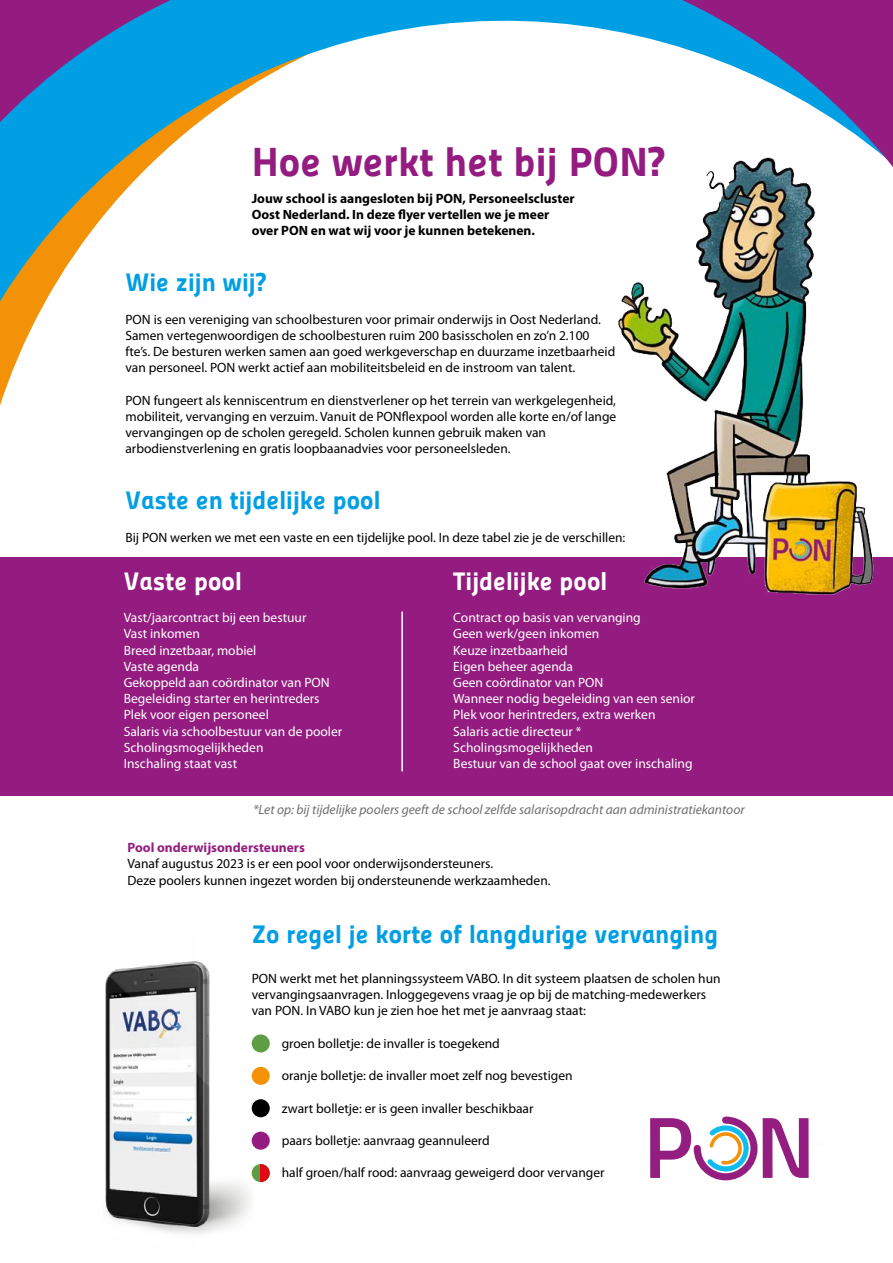
<style>
.page{position:relative;width:893px;height:1263px;background:#fff}
.page>*{position:absolute;margin:0;border:0;box-sizing:border-box;transform-origin:0 0}
.t1{font:40.95px "Panefresco 999 wt";color:#941c80}
.t2{font:25.5px "Panefresco 999 wt";color:#009fe3}
.t3{font:25.5px "Panefresco 999 wt";color:#fff}
.t4{font:13.5px/16.2px "Myriad Pro";color:#000}
.t5{font:13.5px/16.2px "Myriad Pro";color:#fff}
.t6{font:700 13.5px/16.2px "Myriad Pro";color:#000}
.t7{font:italic 13.5px "Myriad Pro";color:#706f6f}
.t8{font:700 13.5px "Myriad Pro";color:#941c80}
</style>
<div class="page">
<svg style="left:0;top:0;width:893px;height:406px"></svg>
<svg style="left:763px;top:1118px;width:46px;height:60px"></svg>
<svg style="left:650px;top:1116px;width:107px;height:64px"></svg>
<div style="left:0;top:557px;width:893px;height:238px;background:#941c80"></div>
<img style="left:105px;top:961px;width:165px;height:273px">
<div style="left:252px;top:1034px;width:18px;height:18px;background:#5e9d43;border-radius:50%"></div>
<div style="left:252px;top:1067px;width:18px;height:18px;background:#f39207;border-radius:50%"></div>
<div style="left:252px;top:1099px;width:18px;height:18px;background:#000;border-radius:50%"></div>
<div style="left:252px;top:1131px;width:18px;height:19px;background:#941c80;border-radius:50%"></div>
<svg style="left:252px;top:1164px;width:18px;height:18px"></svg>
<svg style="left:261px;top:1164px;width:9px;height:18px"></svg>
<hr style="left:401px;top:611px;width:2px;height:160px;background:#fff">
<img style="left:614px;top:147px;width:263px;height:448px">
<h1 class="t1" style="left:252px;top:129px;width:414px">Hoe werkt het bij PON?</h1>
<p class="t6" style="left:252px;top:190px;width:324px">Jouw school is aangesloten bij PON, Personeelscluster<br>Oost Nederland. In deze flyer vertellen we je meer over PON en wat wij voor je kunnen betekenen.</p>
<h2 class="t2" style="left:125px;top:262px;width:142px">Wie zijn wij?</h2>
<p class="t4" style="left:125px;top:311px;width:491px">PON is een vereniging van schoolbesturen voor primair onderwijs in Oost Nederland.<br>Samen vertegenwoordigen de schoolbesturen ruim 200 basisscholen en zo’n 2.100 fte’s. De besturen werken samen aan goed werkgeverschap en duurzame inzetbaarheid van personeel. PON werkt actief aan mobiliteitsbeleid en de instroom van talent.</p>
<p class="t4" style="left:125px;top:392px;width:492px">PON fungeert als kenniscentrum en dienstverlener op het terrein van werkgelegenheid, mobiliteit, vervanging en verzuim. Vanuit de PONflexpool worden alle korte en/of lange vervangingen op de scholen geregeld. Scholen kunnen gebruik maken van arbodienstverlening en gratis loopbaanadvies voor personeelsleden.</p>
<h2 class="t2" style="left:125px;top:480px;width:257px">Vaste en tijdelijke pool</h2>
<p class="t4" style="left:125px;top:529px;width:501px">Bij PON werken we met een vaste en een tijdelijke pool. In deze tabel zie je de verschillen:</p>
<h2 class="t3" style="left:124px;top:561px;width:120px">Vaste pool</h2>
<p class="t5" style="left:124px;top:610px;width:220px">Vast/jaarcontract bij een bestuur<br>Vast inkomen<br>Breed inzetbaar, mobiel<br>Vaste agenda<br>Gekoppeld aan coördinator van PON<br>Begeleiding starter en herintreders<br>Plek voor eigen personeel<br>Salaris via schoolbestuur van de pooler<br>Scholingsmogelijkheden<br>Inschaling staat vast</p>
<h2 class="t3" style="left:453px;top:561px;width:156px">Tijdelijke pool</h2>
<p class="t5" style="left:453px;top:610px;width:243px">Contract op basis van vervanging<br>Geen werk/geen inkomen<br>Keuze inzetbaarheid<br>Eigen beheer agenda<br>Geen coördinator van PON<br>Wanneer nodig begeleiding van een senior<br>Plek voor herintreders, extra werken<br>Salaris actie directeur *<br>Scholingsmogelijkheden<br>Bestuur van de school gaat over inschaling</p>
<p class="t7" style="left:253px;top:801px;width:493px">*Let op: bij tijdelijke poolers geeft de school zelfde salarisopdracht aan administratiekantoor</p>
<p class="t8" style="left:128px;top:839px;width:179px">Pool onderwijsondersteuners</p>
<p class="t4" style="left:128px;top:856px;width:425px">Vanaf augustus 2023 is er een pool voor onderwijsondersteuners.<br>Deze poolers kunnen ingezet worden bij ondersteunende werkzaamheden.</p>
<h2 class="t2" style="left:252px;top:914px;width:468px">Zo regel je korte of langdurige vervanging</h2>
<p class="t4" style="left:252px;top:970px;width:470px">PON werkt met het planningssysteem VABO. In dit systeem plaatsen de scholen hun vervangingsaanvragen. Inloggegevens vraag je op bij de matching-medewerkers van PON. In VABO kun je zien hoe het met je aanvraag staat:</p>
<p class="t4" style="left:282px;top:1035px;width:220px">groen bolletje: de invaller is toegekend</p>
<p class="t4" style="left:282px;top:1068px;width:292px">oranje bolletje: de invaller moet zelf nog bevestigen</p>
<p class="t4" style="left:282px;top:1100px;width:253px">zwart bolletje: er is geen invaller beschikbaar</p>
<p class="t4" style="left:282px;top:1132px;width:210px">paars bolletje: aanvraag geannuleerd</p>
<p class="t4" style="left:282px;top:1165px;width:324px">half groen/half rood: aanvraag geweigerd door vervanger</p>
</div>
